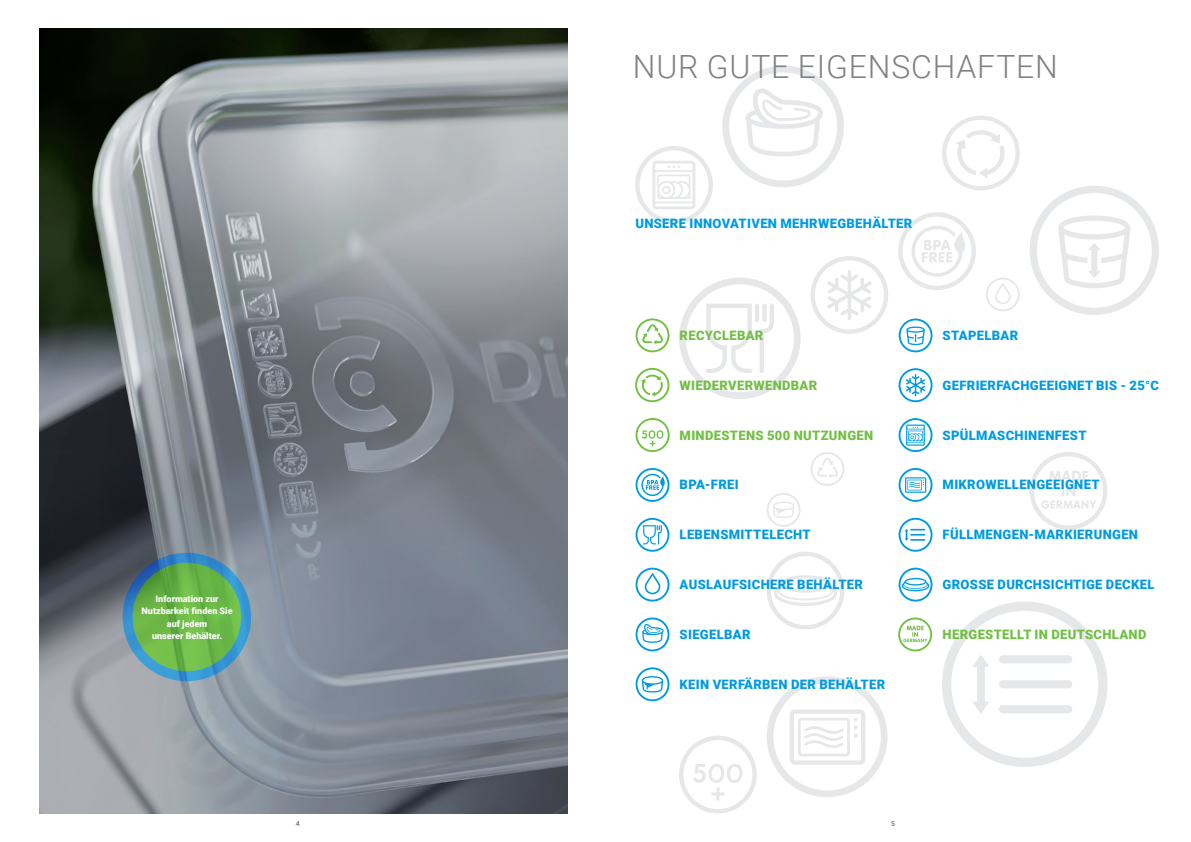
<style>
.page{position:relative;width:1191px;height:842px;background:#fff}
.page>*{position:absolute;margin:0;border:0;box-sizing:border-box;transform-origin:0 0}
.t1{font:300 32px "Roboto";letter-spacing:.025em;color:#808285}
.t2{font:900 13px "Roboto";letter-spacing:.025em;color:#009bde}
.t3{font:900 13px "Roboto";letter-spacing:.025em;color:#71bf44}
.t4{font:900 9px/12.5px "Roboto";color:#fff;text-align:center}
.t5{font:700 7px "Roboto";color:#808285}
</style>
<div class="page">
<svg style="left:898px;top:212px;width:78px;height:78px"></svg>
<svg style="left:679px;top:278px;width:121px;height:121px"></svg>
<svg style="left:635px;top:146px;width:78px;height:78px"></svg>
<svg style="left:722px;top:66px;width:122px;height:121px"></svg>
<svg style="left:1030px;top:452px;width:77px;height:78px"></svg>
<svg style="left:767px;top:552px;width:77px;height:77px"></svg>
<svg style="left:942px;top:602px;width:165px;height:165px"></svg>
<svg style="left:767px;top:676px;width:120px;height:121px"></svg>
<img style="left:40px;top:28px;width:527px;height:785px">
<svg style="left:128px;top:558px;width:118px;height:118px;background:#64b253"></svg>
<div style="left:123px;top:553px;width:128px;height:128px;border:10px solid #2e76bc;border-radius:50%"></div>
<svg style="left:635px;top:368px;width:34px;height:34px"></svg>
<svg style="left:942px;top:116px;width:77px;height:74px"></svg>
<svg style="left:635px;top:318px;width:34px;height:34px"></svg>
<svg style="left:810px;top:452px;width:34px;height:34px"></svg>
<svg style="left:635px;top:418px;width:34px;height:34px"></svg>
<svg style="left:679px;top:736px;width:77px;height:77px"></svg>
<svg style="left:635px;top:468px;width:34px;height:34px"></svg>
<svg style="left:635px;top:518px;width:34px;height:34px"></svg>
<svg style="left:635px;top:568px;width:34px;height:34px"></svg>
<svg style="left:986px;top:277px;width:33px;height:34px"></svg>
<svg style="left:898px;top:319px;width:34px;height:33px"></svg>
<svg style="left:1030px;top:186px;width:129px;height:129px"></svg>
<svg style="left:898px;top:568px;width:34px;height:34px"></svg>
<svg style="left:898px;top:518px;width:34px;height:34px"></svg>
<svg style="left:898px;top:468px;width:34px;height:34px"></svg>
<svg style="left:898px;top:418px;width:34px;height:34px"></svg>
<svg style="left:898px;top:368px;width:34px;height:34px"></svg>
<svg style="left:810px;top:256px;width:78px;height:78px"></svg>
<svg style="left:635px;top:617px;width:34px;height:34px"></svg>
<svg style="left:635px;top:667px;width:34px;height:34px"></svg>
<svg style="left:767px;top:493px;width:33px;height:34px"></svg>
<svg style="left:898px;top:617px;width:34px;height:34px"></svg>
<p class="t4" style="left:142px;top:592px;width:92px">Information zur<br>Nutzbarkeit finden Sie auf jedem<br>unserer Behälter.</p>
<h1 class="t1" style="left:633px;top:44px;width:426px">NUR GUTE EIGENSCHAFTEN</h1>
<p class="t2" style="left:635px;top:214px;width:278px">UNSERE INNOVATIVEN MEHRWEGBEHÄLTER</p>
<p class="t3" style="left:679px;top:326px;width:85px">RECYCLEBAR</p>
<p class="t3" style="left:679px;top:376px;width:139px">WIEDERVERWENDBAR</p>
<p class="t3" style="left:679px;top:426px;width:195px">MINDESTENS 500 NUTZUNGEN</p>
<p class="t2" style="left:679px;top:476px;width:61px">BPA-FREI</p>
<p class="t2" style="left:679px;top:525px;width:133px">LEBENSMITTELECHT</p>
<p class="t2" style="left:679px;top:575px;width:185px">AUSLAUFSICHERE BEHÄLTER</p>
<p class="t2" style="left:679px;top:625px;width:72px">SIEGELBAR</p>
<p class="t2" style="left:679px;top:675px;width:207px">KEIN VERFÄRBEN DER BEHÄLTER</p>
<p class="t2" style="left:942px;top:326px;width:77px">STAPELBAR</p>
<p class="t2" style="left:942px;top:376px;width:218px">GEFRIERFACHGEEIGNET BIS - 25°C</p>
<p class="t2" style="left:942px;top:426px;width:145px">SPÜLMASCHINENFEST</p>
<p class="t2" style="left:942px;top:476px;width:158px">MIKROWELLENGEEIGNET</p>
<p class="t2" style="left:942px;top:525px;width:197px">FÜLLMENGEN-MARKIERUNGEN</p>
<p class="t2" style="left:942px;top:575px;width:213px">GROSSE DURCHSICHTIGE DECKEL</p>
<p class="t3" style="left:942px;top:625px;width:205px">HERGESTELLT IN DEUTSCHLAND</p>
<p class="t5" style="left:296px;top:818px;width:6px">4</p>
<p class="t5" style="left:891px;top:818px;width:6px">5</p>
</div>
